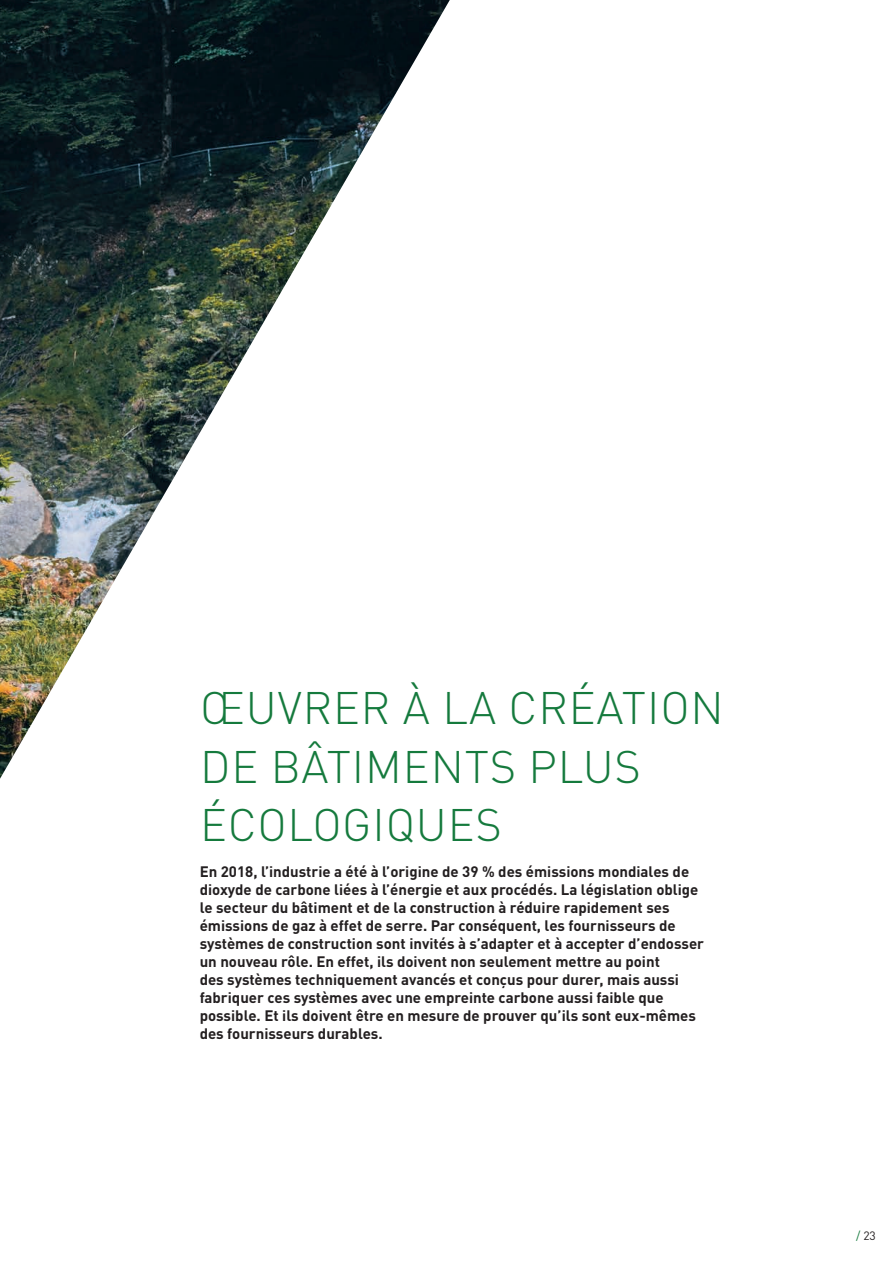
<style>
.page{position:relative;width:893px;height:1263px;background:#fff}
.page>*{position:absolute;margin:0;border:0;box-sizing:border-box;transform-origin:0 0}
.t1{font:300 45px/58.5px "DIN Pro";letter-spacing:.02em;color:#157a3d}
.t2{font:700 15px/18px "DIN Pro";color:#231f20}
.t3{font:12px "DIN Pro";color:#231f20}
.s1{color:#157a3d}
</style>
<div class="page">
<img style="left:0;top:0;width:450px;height:779px">
<h1 class="t1" style="left:200px;top:675px;width:525px">ŒUVRER À LA CRÉATION<br>DE BÂTIMENTS PLUS<br>ÉCOLOGIQUES</h1>
<p class="t2" style="left:200px;top:861px;width:506px">En 2018, l’industrie a été à l’origine de 39 % des émissions mondiales de dioxyde de carbone liées à l’énergie et aux procédés. La législation oblige le secteur du bâtiment et de la construction à réduire rapidement ses émissions de gaz à effet de serre. Par conséquent, les fournisseurs de systèmes de construction sont invités à s’adapter et à accepter d’endosser un nouveau rôle. En effet, ils doivent non seulement mettre au point<br>des systèmes techniquement avancés et conçus pour durer, mais aussi fabriquer ces systèmes avec une empreinte carbone aussi faible que possible. Et ils doivent être en mesure de prouver qu’ils sont eux-mêmes des fournisseurs durables.</p>
<p class="t3" style="left:856px;top:1226px;width:21px"><span class="s1">/</span> 23</p>
</div>
